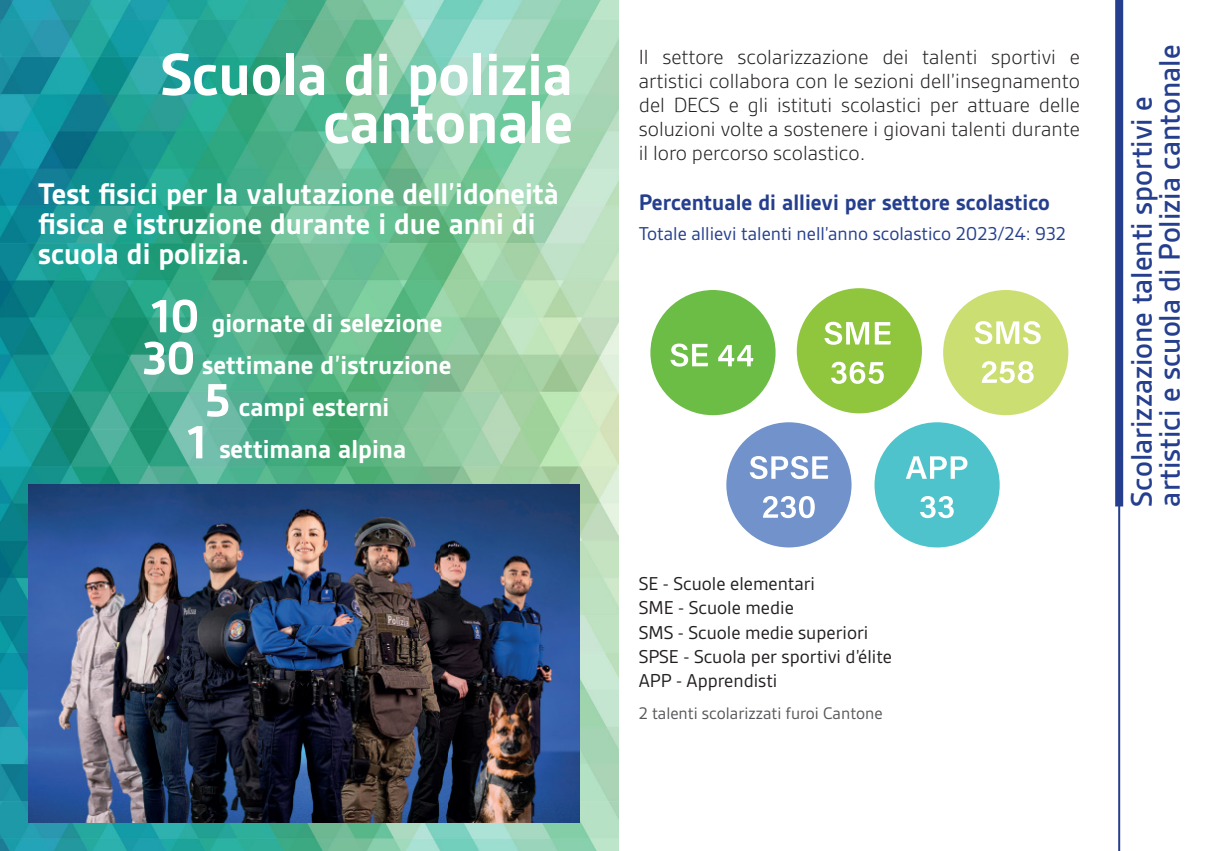
<style>
.page{position:relative;width:1214px;height:851px;background:#fff}
.page>*{position:absolute;margin:0;border:0;box-sizing:border-box;transform-origin:0 0}
.t1{font:700 64px/48px "Gesta";color:#fff;text-align:right}
.t2{font:700 32px/30px "Gesta";color:#fff}
.t3{font:500 32px/28px "Gesta";color:#253f8e}
.t4{font:700 28px "Gesta";color:#fff}
.t5{font:700 24px "Gesta";color:#253f8e}
.t6{font:300 22px/24px "Gesta";color:#231f20;text-align:justify}
.t7{font:20px "Gesta";color:#231f20}
.t8{font:20px "Gesta";color:#253f8e}
.t9{font:18px "Gesta";color:#57585a}
.s1{font-size:50px}
</style>
<div class="page">
<img style="left:0;top:0;width:618px;height:850px">
<hr style="left:1117px;top:380px;width:2px;height:470px;background:#253f8e">
<svg style="left:1115px;top:0;width:7px;height:506px;background:#2a4491"></svg>
<div style="left:650px;top:290px;width:125px;height:125px;background:#6cbd45;border-radius:50%"></div>
<div style="left:796px;top:288px;width:125px;height:125px;background:#8fc63e;border-radius:50%"></div>
<div style="left:943px;top:290px;width:125px;height:125px;background:#cbde72;border-radius:50%"></div>
<div style="left:726px;top:422px;width:125px;height:125px;background:#7192cb;border-radius:50%"></div>
<div style="left:874px;top:422px;width:125px;height:125px;background:#4fc3cb;border-radius:50%"></div>
<svg style="left:670px;top:343px;width:38px;height:23px"></svg>
<svg style="left:718px;top:345px;width:35px;height:21px"></svg>
<svg style="left:824px;top:322px;width:66px;height:23px"></svg>
<svg style="left:831px;top:361px;width:52px;height:23px"></svg>
<svg style="left:974px;top:321px;width:66px;height:23px"></svg>
<svg style="left:981px;top:361px;width:52px;height:22px"></svg>
<svg style="left:749px;top:456px;width:79px;height:23px"></svg>
<svg style="left:763px;top:496px;width:51px;height:22px"></svg>
<svg style="left:906px;top:456px;width:61px;height:22px"></svg>
<svg style="left:920px;top:496px;width:33px;height:22px"></svg>
<img style="left:28px;top:484px;width:552px;height:338px">
<p class="t1" style="left:160px;top:50px;width:414px">Scuola di polizia cantonale</p>
<p class="t2" style="left:38px;top:178px;width:522px">Test fisici per la valutazione dell’idoneità fisica e istruzione durante i due anni di scuola di polizia.</p>
<p class="t4" style="left:151px;top:307px;width:293px"><span class="s1">10</span> giornate di selezione</p>
<p class="t4" style="left:142px;top:349px;width:310px"><span class="s1">30</span> settimane d’istruzione</p>
<p class="t4" style="left:204px;top:391px;width:186px"><span class="s1">5</span> campi esterni</p>
<p class="t4" style="left:187px;top:433px;width:220px"><span class="s1">1</span> settimana alpina</p>
<p class="t6" style="left:638px;top:45px;width:442px">Il settore scolarizzazione dei talenti sportivi e artistici collabora con le sezioni dell’insegnamento del DECS e gli istituti scolastici per attuare delle soluzioni volte a sostenere i giovani talenti durante il loro percorso scolastico.</p>
<p class="t5" style="left:638px;top:188px;width:412px">Percentuale di allievi per settore scolastico</p>
<p class="t8" style="left:638px;top:222px;width:428px">Totale allievi talenti nell’anno scolastico 2023/24: 932</p>
<p class="t7" style="left:638px;top:572px;width:178px">SE - Scuole elementari</p>
<p class="t7" style="left:638px;top:596px;width:157px">SME - Scuole medie</p>
<p class="t7" style="left:638px;top:620px;width:231px">SMS - Scuole medie superiori</p>
<p class="t7" style="left:638px;top:644px;width:255px">SPSE - Scuola per sportivi d’élite</p>
<p class="t7" style="left:638px;top:668px;width:140px">APP - Apprendisti</p>
<p class="t9" style="left:638px;top:702px;width:245px">2 talenti scolarizzati furoi Cantone</p>
<p class="t3" style="left:1127px;top:506px;width:463px;rotate:-90deg">Scolarizzazione talenti sportivi e artistici e scuola di Polizia cantonale</p>
</div>
